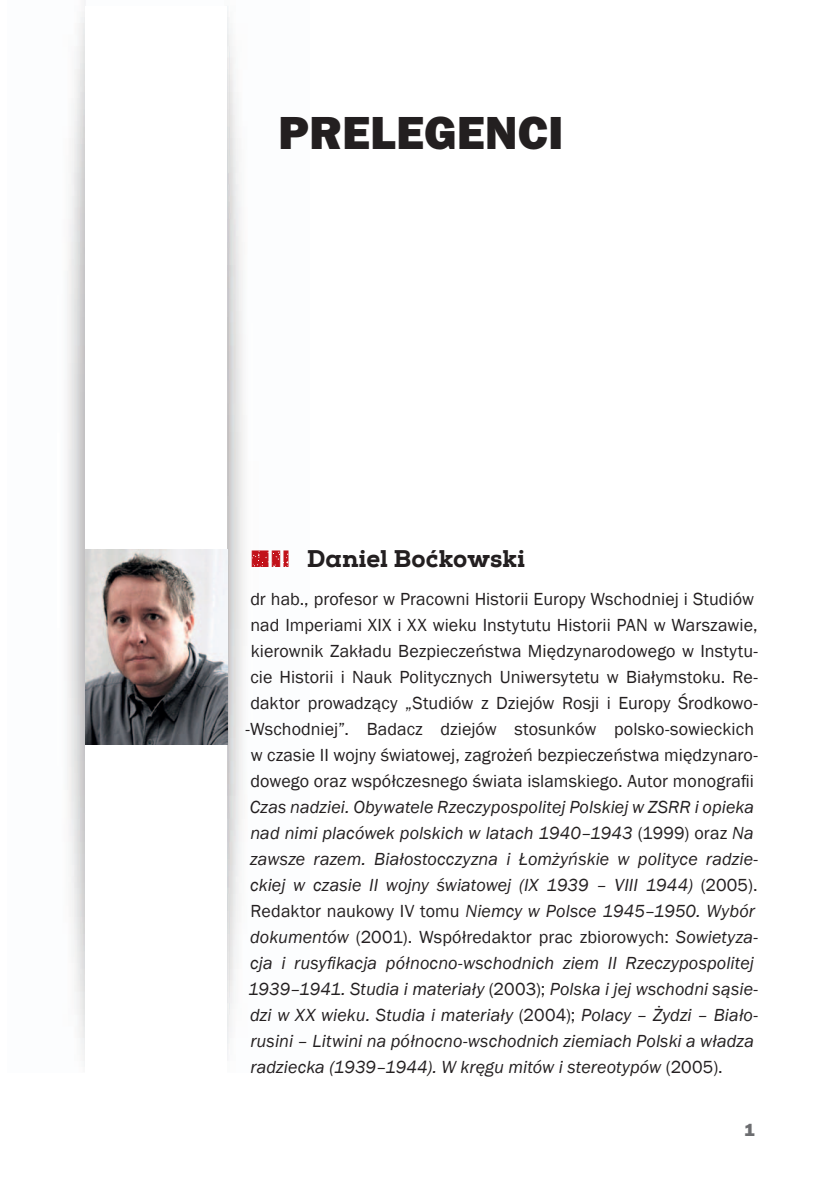
<style>
.page{position:relative;width:840px;height:1191px;background:#fff}
.page>*{position:absolute;margin:0;border:0;box-sizing:border-box;transform-origin:0 0}
.t1{font:48px "Franklin Got Itc TCE Heav";color:#231f20}
.t2{font:800 24px "Nexa Slab";color:#231f20}
.t3{font:italic 18px/26px "Franklin Gothic";letter-spacing:.005em;color:#231f20}
.t4{font:18px/26px "Franklin Gothic";letter-spacing:.005em;color:#231f20}
.t5{font:18px "Franklin Got Itc TCE Heav";color:#6c6d70}
.s1{color:#c2121a}
.s2{font-style:normal}
</style>
<div class="page">
<img style="left:67px;top:0;width:177px;height:1066px">
<div style="left:85px;top:6px;width:142px;height:1068px;background:#fff"></div>
<img style="left:85px;top:549px;width:142px;height:195px">
<h1 class="t1" style="left:278px;top:105px;width:287px">PRELEGENCI</h1>
<h2 class="t2" style="left:251px;top:544px;width:275px"><span class="s1">■❚❙</span> Daniel Boćkowski</h2>
<p class="t4" style="left:245px;top:586px;width:514px">dr hab., profesor w Pracowni Historii Europy Wschodniej i Studiów nad Imperiami XIX i XX wieku Instytutu Historii PAN w Warszawie, kierownik Zakładu Bezpieczeństwa Międzynarodowego w Instytu&shy;cie Historii i Nauk Politycznych Uniwersytetu w Białymstoku. Re&shy;daktor prowadzący „Studiów z Dziejów Rosji i Europy Środkowo--Wschodniej”. Badacz dziejów stosunków polsko-sowieckich w czasie II wojny światowej, zagrożeń bezpieczeństwa międzynaro&shy;dowego oraz współczesnego świata islamskiego. Autor monografii</p>
<p class="t3" style="left:248px;top:794px;width:511px">Czas nadziei. Obywatele Rzeczypospolitej Polskiej w ZSRR i opieka nad nimi placówek polskich w latach 1940–1943 <span class="s2">(1999) oraz</span> Na zawsze razem. Białostocczyzna i Łomżyńskie w polityce radzie&shy;ckiej w czasie II wojny światowej (IX 1939 – VIII 1944) <span class="s2">(2005).<br>Redaktor naukowy IV tomu</span> Niemcy w Polsce 1945–1950. Wybór dokumentów <span class="s2">(2001). Współredaktor prac zbiorowych:</span> Sowietyza&shy;cja i rusyfikacja północno-wschodnich ziem II Rzeczypospolitej 1939–1941. Studia i materiały <span class="s2">(2003);</span> Polska i jej wschodni sąsie&shy;dzi w XX wieku. Studia i materiały <span class="s2">(2004);</span> Polacy – Żydzi – Biało&shy;rusini – Litwini na północno-wschodnich ziemiach Polski a władza radziecka (1939–1944). W kręgu mitów i stereotypów <span class="s2">(2005).</span></p>
<p class="t5" style="left:743px;top:1119px;width:12px">1</p>
</div>
